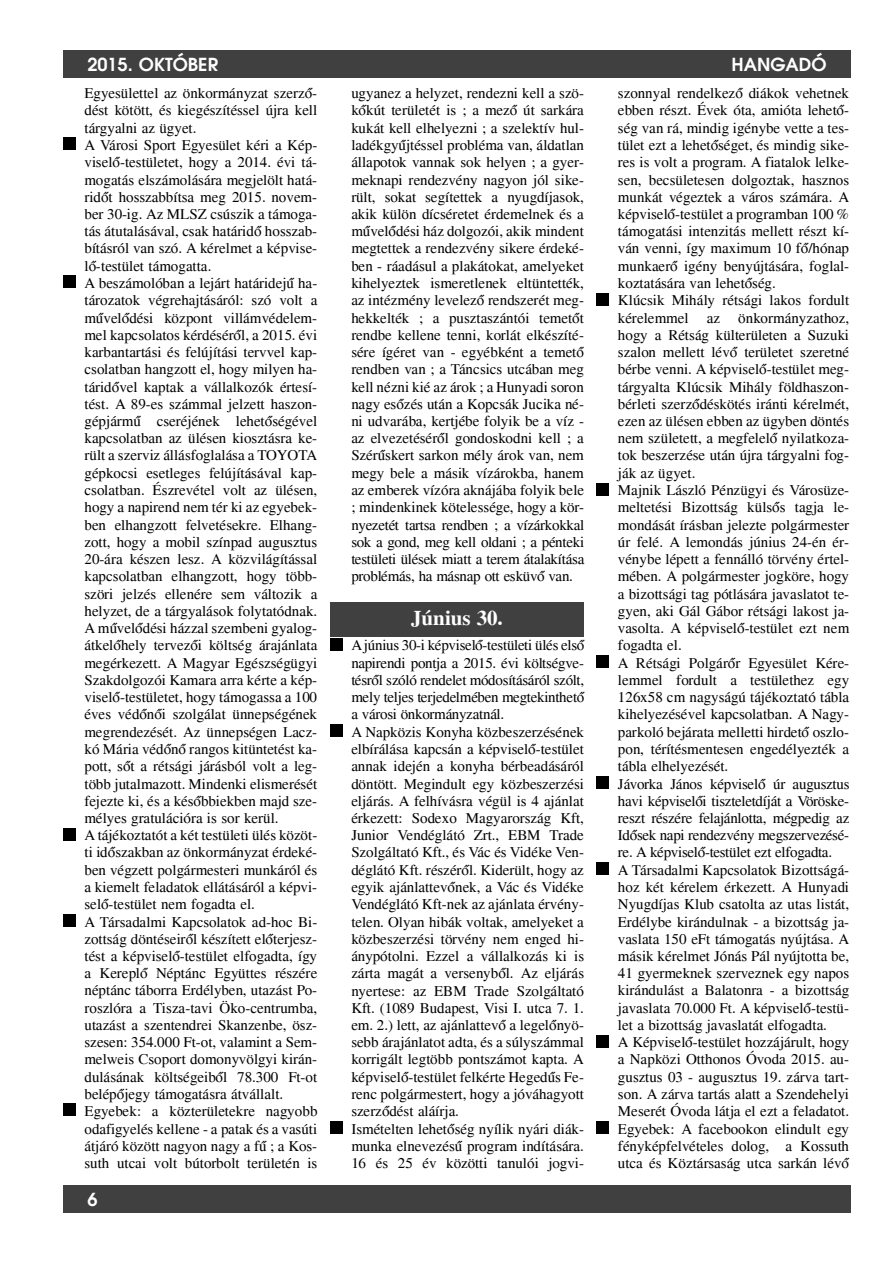
<style>
.page{position:relative;width:892px;height:1261px;background:#fff}
.page>*{position:absolute;margin:0;border:0;box-sizing:border-box;transform-origin:0 0}
.t1{font:700 21px "Times";letter-spacing:-.005em;color:#fff}
.t2{font:600 18px "Avant Garde";color:#fff}
.t3{font:15px/17.2px "Times";letter-spacing:.005em;color:#000}
</style>
<div class="page">
<div style="left:63px;top:137px;width:13px;height:13px;background:#000"></div>
<div style="left:63px;top:276px;width:13px;height:12px;background:#000"></div>
<div style="left:63px;top:827px;width:13px;height:13px;background:#000"></div>
<div style="left:63px;top:913px;width:13px;height:13px;background:#000"></div>
<div style="left:63px;top:1103px;width:13px;height:13px;background:#000"></div>
<div style="left:330px;top:602px;width:254px;height:34px;background:#404040"></div>
<div style="left:330px;top:638px;width:12px;height:12px;background:#000"></div>
<div style="left:330px;top:724px;width:12px;height:13px;background:#000"></div>
<div style="left:330px;top:1120px;width:12px;height:13px;background:#000"></div>
<div style="left:596px;top:293px;width:13px;height:12px;background:#000"></div>
<div style="left:596px;top:483px;width:13px;height:12px;background:#000"></div>
<div style="left:596px;top:655px;width:13px;height:13px;background:#000"></div>
<div style="left:596px;top:776px;width:13px;height:12px;background:#000"></div>
<div style="left:596px;top:862px;width:13px;height:13px;background:#000"></div>
<div style="left:596px;top:1034px;width:13px;height:13px;background:#000"></div>
<div style="left:596px;top:1120px;width:13px;height:13px;background:#000"></div>
<div style="left:63px;top:50px;width:787px;height:27px;background:#404040"></div>
<div style="left:63px;top:1185px;width:787px;height:27px;background:#404040"></div>
<p class="t2" style="left:87px;top:53px;width:132px">2015. OKTÓBER</p>
<p class="t2" style="left:731px;top:53px;width:97px">HANGADÓ</p>
<p class="t3" style="left:84px;top:84px;width:234px">Egyesülettel az önkormányzat szerz´´o&shy;dést kötött, és kiegészítéssel újra kell tárgyalni az ügyet.<br>A Városi Sport Egyesület kéri a Kép&shy;visel´´o-testületet, hogy a 2014. évi tá&shy;mogatás elszámolására megjelölt hatá&shy;rid´´ot hosszabbítsa meg 2015. novem&shy;ber 30-ig. Az MLSZ csúszik a támoga&shy;tás átutalásával, csak határid´´o hosszab&shy;bításról van szó. A kérelmet a képvise&shy;l´´o-testület támogatta.<br>A beszámolóban a lejárt határidej´´u ha&shy;tározatok végrehajtásáról: szó volt a m´´uvel´´odési központ villámvédelem&shy;mel kapcsolatos kérdésér´´ol, a 2015. évi karbantartási és felújítási tervvel kap&shy;csolatban hangzott el, hogy milyen ha&shy;tárid´´ovel kaptak a vállalkozók értesí&shy;tést. A 89-es számmal jelzett haszon&shy;gépjárm´´u cseréjének lehet´´oségével kapcsolatban az ülésen kiosztásra ke&shy;rült a szerviz állásfoglalása a TOYOTA gépkocsi esetleges felújításával kap&shy;csolatban. Észrevétel volt az ülésen, hogy a napirend nem tér ki az egyebek&shy;ben elhangzott felvetésekre. Elhang&shy;zott, hogy a mobil színpad augusztus 20-ára készen lesz. A közvilágítással kapcsolatban elhangzott, hogy több&shy;szöri jelzés ellenére sem változik a helyzet, de a tárgyalások folytatódnak.<br>A m´´uvel´´odési házzal szembeni gyalog&shy;átkel´´ohely tervez´´oi költség árajánlata megérkezett. A Magyar Egészségügyi Szakdolgozói Kamara arra kérte a kép&shy;visel´´o-testületet, hogy támogassa a 100 éves véd´´on´´oi szolgálat ünnepségének megrendezését. Az ünnepségen Lacz&shy;kó Mária véd´´on´´o rangos kitüntetést ka&shy;pott, s´´ot a rétsági járásból volt a leg&shy;több jutalmazott. Mindenki elismerését fejezte ki, és a kés´´obbiekben majd sze&shy;mélyes gratulációra is sor kerül.<br>A tájékoztatót a két testületi ülés közöt&shy;ti id´´oszakban az önkormányzat érdeké&shy;ben végzett polgármesteri munkáról és a kiemelt feladatok ellátásáról a képvi&shy;sel´´o-testület nem fogadta el.<br>A Társadalmi Kapcsolatok ad-hoc Bi&shy;zottság döntéseir´´ol készített el´´oterjesz&shy;tést a képvisel´´o-testület elfogadta, így a Kerepl´´o Néptánc Együttes részére néptánc táborra Erdélyben, utazást Po&shy;roszlóra a Tisza-tavi Öko-centrumba, utazást a szentendrei Skanzenbe, ösz&shy;szesen: 354.000 Ft-ot, valamint a Sem&shy;melweis Csoport domonyvölgyi kirán&shy;dulásának költségeib´´ol 78.300 Ft-ot belép´´ojegy támogatásra átvállalt.<br>Egyebek: a közterületekre nagyobb odafigyelés kellene - a patak és a vasúti átjáró között nagyon nagy a f´´u ; a Kos&shy;suth utcai volt bútorbolt területén is</p>
<p class="t3" style="left:351px;top:84px;width:234px;text-align:justify">ugyanez a helyzet, rendezni kell a szö&shy;k´´okút területét is ; a mez´´o út sarkára kukát kell elhelyezni ; a szelektív hul&shy;ladékgy´´ujtéssel probléma van, áldatlan állapotok vannak sok helyen ; a gyer&shy;meknapi rendezvény nagyon jól sike&shy;rült, sokat segítettek a nyugdíjasok, akik külön dícséretet érdemelnek és a m´´uvel´´odési ház dolgozói, akik mindent megtettek a rendezvény sikere érdeké&shy;ben - ráadásul a plakátokat, amelyeket kihelyeztek ismeretlenek eltüntették, az intézmény levelez´´o rendszerét meg&shy;hekkelték ; a pusztaszántói temet´´ot rendbe kellene tenni, korlát elkészíté&shy;sére ígéret van - egyébként a temet´´o rendben van ; a Táncsics utcában meg kell nézni kié az árok ; a Hunyadi soron nagy es´´ozés után a Kopcsák Jucika né&shy;ni udvarába, kertjébe folyik be a víz - az elvezetésér´´ol gondoskodni kell ; a Szér´´uskert sarkon mély árok van, nem megy bele a másik vízárokba, hanem az emberek vízóra aknájába folyik bele ; mindenkinek kötelessége, hogy a kör&shy;nyezetét tartsa rendben ; a vízárkokkal sok a gond, meg kell oldani ; a pénteki testületi ülések miatt a terem átalakítása problémás, ha másnap ott esküv´´o van.</p>
<h1 class="t1" style="left:411px;top:605px;width:93px">Június 30.</h1>
<p class="t3" style="left:351px;top:636px;width:235px">A június 30-i képvisel´´o-testületi ülés els´´o napirendi pontja a 2015. évi költségve&shy;tésr´´ol szóló rendelet módosításáról szólt, mely teljes terjedelmében megtekinthet´´o a városi önkormányzatnál.<br>A Napközis Konyha közbeszerzésének elbírálása kapcsán a képvisel´´o-testület annak idején a konyha bérbeadásáról döntött. Megindult egy közbeszerzési eljárás. A felhívásra végül is 4 ajánlat érkezett: Sodexo Magyarország Kft, Junior Vendéglátó Zrt., EBM Trade Szolgáltató Kft., és Vác és Vidéke Ven&shy;déglátó Kft. részér´´ol. Kiderült, hogy az egyik ajánlattev´´onek, a Vác és Vidéke Vendéglátó Kft-nek az ajánlata érvény&shy;telen. Olyan hibák voltak, amelyeket a közbeszerzési törvény nem enged hi&shy;ánypótolni. Ezzel a vállalkozás ki is zárta magát a versenyb´´ol. Az eljárás nyertese: az EBM Trade Szolgáltató Kft. (1089 Budapest, Visi I. utca 7. 1. em. 2.) lett, az ajánlattev´´o a legel´´onyö&shy;sebb árajánlatot adta, és a súlyszámmal korrigált legtöbb pontszámot kapta. A képvisel´´o-testület felkérte Heged´´us Fe&shy;renc polgármestert, hogy a jóváhagyott szerz´´odést aláírja.<br>Ismételten lehet´´oség nyílik nyári diák&shy;munka elnevezés´´u program indítására.<br>16 és 25 év közötti tanulói jogvi-</p>
<p class="t2" style="left:87px;top:1188px;width:12px">6</p>
<p class="t3" style="left:618px;top:84px;width:233px">szonnyal rendelkez´´o diákok vehetnek ebben részt. Évek óta, amióta lehet´´o&shy;ség van rá, mindig igénybe vette a tes&shy;tület ezt a lehet´´oséget, és mindig sike&shy;res is volt a program. A fiatalok lelke&shy;sen, becsületesen dolgoztak, hasznos munkát végeztek a város számára. A képvisel´´o-testület a programban 100 % támogatási intenzitás mellett részt kí&shy;ván venni, így maximum 10 f´´o/hónap munkaer´´o igény benyújtására, foglal&shy;koztatására van lehet´´oség.<br>Klúcsik Mihály rétsági lakos fordult kérelemmel az önkormányzathoz, hogy a Rétság külterületen a Suzuki szalon mellett lév´´o területet szeretné bérbe venni. A képvisel´´o-testület meg&shy;tárgyalta Klúcsik Mihály földhaszon&shy;bérleti szerz´´odéskötés iránti kérelmét, ezen az ülésen ebben az ügyben döntés nem született, a megfelel´´o nyilatkoza&shy;tok beszerzése után újra tárgyalni fog&shy;ják az ügyet.<br>Majnik László Pénzügyi és Városüze&shy;meltetési Bizottság küls´´os tagja le&shy;mondását írásban jelezte polgármester úr felé. A lemondás június 24-én ér&shy;vénybe lépett a fennálló törvény értel&shy;mében. A polgármester jogköre, hogy a bizottsági tag pótlására javaslatot te&shy;gyen, aki Gál Gábor rétsági lakost ja&shy;vasolta. A képvisel´´o-testület ezt nem fogadta el.<br>A Rétsági Polgár´´or Egyesület Kére&shy;lemmel fordult a testülethez egy 126x58 cm nagyságú tájékoztató tábla kihelyezésével kapcsolatban. A Nagy&shy;parkoló bejárata melletti hirdet´´o oszlo&shy;pon, térítésmentesen engedélyezték a tábla elhelyezését.<br>Jávorka János képvisel´´o úr augusztus havi képvisel´´oi tiszteletdíját a Vöröske&shy;reszt részére felajánlotta, mégpedig az Id´´osek napi rendezvény megszervezésé&shy;re. A képvisel´´o-testület ezt elfogadta.<br>A Társadalmi Kapcsolatok Bizottságá&shy;hoz két kérelem érkezett. A Hunyadi Nyugdíjas Klub csatolta az utas listát, Erdélybe kirándulnak - a bizottság ja&shy;vaslata 150 eFt támogatás nyújtása. A másik kérelmet Jónás Pál nyújtotta be, 41 gyermeknek szerveznek egy napos kirándulást a Balatonra - a bizottság javaslata 70.000 Ft. A képvisel´´o-testü&shy;let a bizottság javaslatát elfogadta.<br>A Képvisel´´o-testület hozzájárult, hogy a Napközi Otthonos Óvoda 2015. au&shy;gusztus 03 - augusztus 19. zárva tart&shy;son. A zárva tartás alatt a Szendehelyi Meserét Óvoda látja el ezt a feladatot.<br>Egyebek: A facebookon elindult egy fényképfelvételes dolog, a Kossuth utca és Köztársaság utca sarkán lév´´o</p>
</div>
